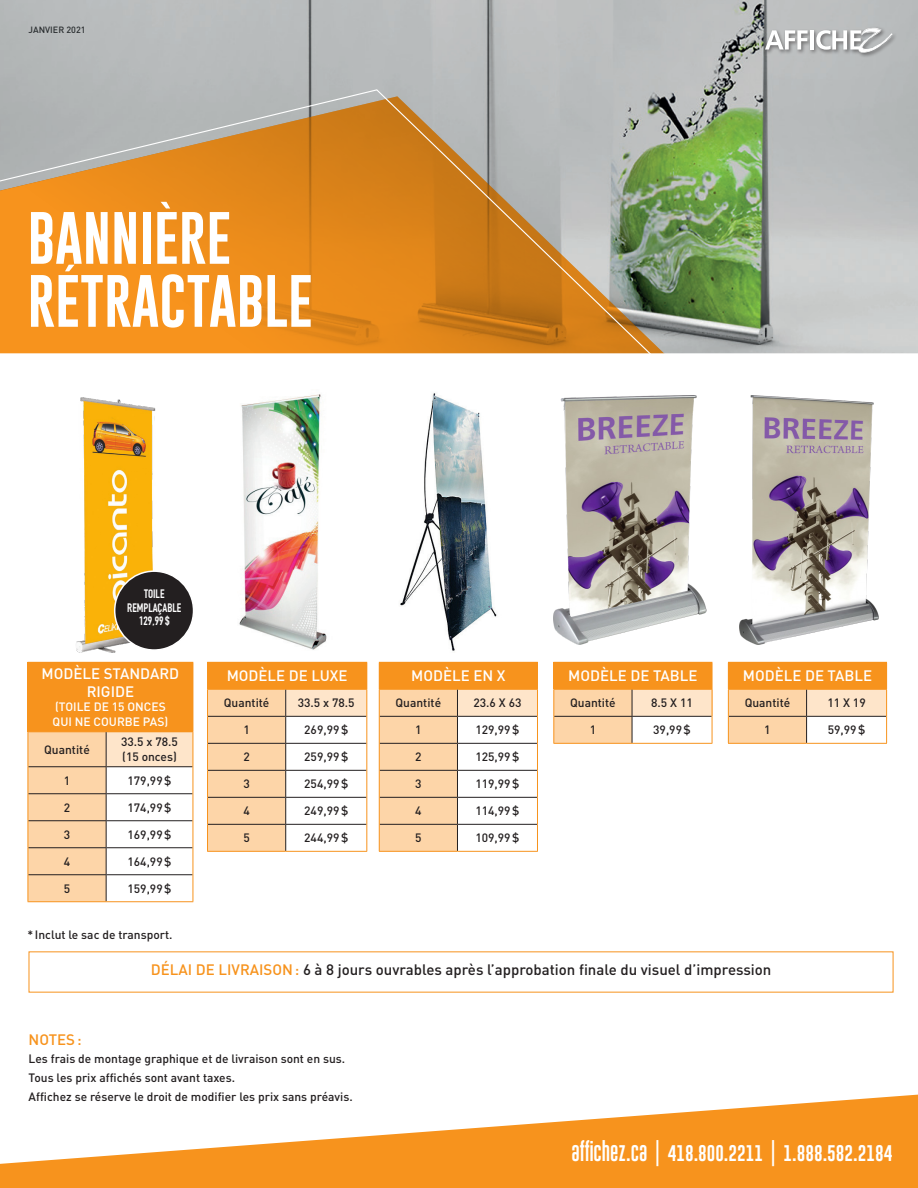
<style>
.page{position:relative;width:918px;height:1188px;background:#fff}
.page>*{position:absolute;margin:0;border:0;box-sizing:border-box;transform-origin:0 0}
.t1{font:54px "Gobold Uplow";color:#fff}
.t2{font:16.5px "Gobold Uplow";color:#fff}
.t3{font:500 15px "DIN";color:#231f20}
.t4{font:500 15px/18px "DIN";color:#fff;text-align:center}
.t5{font:500 15px "DIN";color:#f7931d}
.t6{font:500 12px "DIN";color:#231f20}
.t7{font:500 12px "DIN";color:#fff}
.t8{font:700 12px "DIN Condensed";color:#fff}
.t9{font:500 9px "DIN";color:#292d2f}
.s1{color:#f7931d}
</style>
<div class="page">
<img style="left:0;top:0;width:918px;height:353px">
<svg style="left:0;top:89px;width:658px;height:264px;background:#d0954a"></svg>
<svg style="left:0;top:1095px;width:918px;height:93px;fill:#f7931d"></svg>
<div style="left:28px;top:662px;width:165px;height:70px;background:#f7931d"></div>
<div style="left:106px;top:732px;width:87px;height:35px;background:#fee5ca"></div>
<hr style="left:106px;top:766px;width:87px;height:1px;background:#231f20">
<hr style="left:106px;top:793px;width:87px;height:1px;background:#231f20">
<hr style="left:106px;top:820px;width:87px;height:1px;background:#231f20">
<hr style="left:106px;top:847px;width:87px;height:1px;background:#231f20">
<hr style="left:106px;top:874px;width:87px;height:1px;background:#231f20">
<hr style="left:193px;top:663px;width:1px;height:68px;background:#f7931d">
<hr style="left:193px;top:732px;width:1px;height:35px;background:#f7931d">
<svg style="left:28px;top:732px;width:79px;height:169px;background:#f3cda1"></svg>
<svg style="left:193px;top:767px;width:1px;height:134px"></svg>
<hr style="left:28px;top:901px;width:78px;height:1px;background:#f7931d">
<hr style="left:106px;top:901px;width:87px;height:1px;background:#f7931d">
<div style="left:208px;top:662px;width:159px;height:27px;background:#f7931d"></div>
<div style="left:286px;top:689px;width:81px;height:27px;background:#fee5ca"></div>
<hr style="left:286px;top:689px;width:81px;height:1px;background:#f7931d">
<hr style="left:286px;top:716px;width:80px;height:1px;background:#231f20">
<hr style="left:286px;top:743px;width:80px;height:1px;background:#231f20">
<hr style="left:286px;top:770px;width:80px;height:1px;background:#231f20">
<hr style="left:286px;top:797px;width:80px;height:1px;background:#231f20">
<hr style="left:286px;top:824px;width:80px;height:1px;background:#231f20">
<hr style="left:207px;top:662px;width:79px;height:1px;background:#f7931d">
<svg style="left:207px;top:663px;width:79px;height:188px;background:#f4c48d"></svg>
<svg style="left:366px;top:689px;width:1px;height:162px"></svg>
<hr style="left:207px;top:851px;width:79px;height:1px;background:#f7931d">
<hr style="left:286px;top:851px;width:81px;height:1px;background:#f7931d">
<div style="left:379px;top:662px;width:158px;height:27px;background:#f7931d"></div>
<div style="left:457px;top:689px;width:80px;height:27px;background:#fee5ca"></div>
<hr style="left:457px;top:689px;width:81px;height:1px;background:#f7931d">
<hr style="left:457px;top:716px;width:80px;height:1px;background:#231f20">
<hr style="left:457px;top:743px;width:80px;height:1px;background:#231f20">
<hr style="left:457px;top:770px;width:80px;height:1px;background:#231f20">
<hr style="left:457px;top:797px;width:80px;height:1px;background:#231f20">
<hr style="left:457px;top:824px;width:80px;height:1px;background:#231f20">
<hr style="left:457px;top:662px;width:81px;height:1px;background:#f7931d">
<svg style="left:379px;top:689px;width:79px;height:162px;background:#f3cca0"></svg>
<svg style="left:537px;top:663px;width:1px;height:188px"></svg>
<hr style="left:379px;top:851px;width:78px;height:1px;background:#f7931d">
<hr style="left:457px;top:851px;width:81px;height:1px;background:#f7931d">
<div style="left:554px;top:662px;width:158px;height:27px;background:#f7931d"></div>
<div style="left:632px;top:689px;width:80px;height:27px;background:#fee5ca"></div>
<hr style="left:632px;top:689px;width:80px;height:1px;background:#f7931d">
<hr style="left:632px;top:716px;width:80px;height:1px;background:#231f20">
<hr style="left:553px;top:662px;width:79px;height:1px;background:#f7931d">
<svg style="left:553px;top:663px;width:80px;height:80px"></svg>
<svg style="left:712px;top:663px;width:1px;height:80px"></svg>
<hr style="left:553px;top:743px;width:79px;height:1px;background:#f7931d">
<hr style="left:632px;top:743px;width:80px;height:1px;background:#f7931d">
<div style="left:728px;top:662px;width:159px;height:27px;background:#f7931d"></div>
<div style="left:807px;top:689px;width:80px;height:27px;background:#fee5ca"></div>
<hr style="left:807px;top:689px;width:80px;height:1px;background:#f7931d">
<hr style="left:807px;top:716px;width:79px;height:1px;background:#231f20">
<svg style="left:728px;top:689px;width:79px;height:54px;background:#f6cda0"></svg>
<svg style="left:886px;top:689px;width:1px;height:54px"></svg>
<hr style="left:728px;top:743px;width:79px;height:1px;background:#f7931d">
<hr style="left:807px;top:743px;width:80px;height:1px;background:#f7931d">
<img style="left:400px;top:393px;width:97px;height:258px">
<img style="left:553px;top:395px;width:154px;height:250px">
<img style="left:739px;top:395px;width:140px;height:250px">
<img style="left:64px;top:397px;width:113px;height:265px">
<img style="left:239px;top:394px;width:88px;height:256px">
<div style="left:763px;top:26px;width:134px;height:32px;background:#231f20;opacity:.5"></div>
<svg style="left:765px;top:30px;width:43px;height:20px"></svg>
<hr style="left:810px;top:30px;width:4px;height:20px;background:#fff">
<svg style="left:816px;top:28px;width:77px;height:25px"></svg>
<div style="left:115px;top:571px;width:79px;height:79px;background:#231f20;border-radius:50%"></div>
<div style="left:114px;top:570px;width:80px;height:81px;border:2px solid #fff;border-radius:50%"></div>
<p class="t9" style="left:29px;top:24px;width:58px">JANVIER 2021</p>
<p class="t1" style="left:28px;top:195px;width:205px">BANNIÈRE</p>
<p class="t1" style="left:28px;top:258px;width:287px">RÉTRACTABLE</p>
<p class="t8" style="left:144px;top:587px;width:22px">TOILE</p>
<p class="t8" style="left:127px;top:600px;width:56px">REMPLAÇABLE</p>
<p class="t8" style="left:139px;top:614px;width:32px">129,99$</p>
<p class="t4" style="left:42px;top:664px;width:139px">MODÈLE STANDARD<br>RIGIDE</p>
<p class="t7" style="left:55px;top:699px;width:112px">(TOILE DE 15 ONCES</p>
<p class="t7" style="left:53px;top:714px;width:117px">QUI NE COURBE PAS)</p>
<p class="t6" style="left:44px;top:742px;width:47px">Quantité</p>
<p class="t6" style="left:121px;top:734px;width:58px">33.5 x 78.5</p>
<p class="t6" style="left:122px;top:749px;width:56px">(15 onces)</p>
<p class="t6" style="left:64px;top:773px;width:8px">1</p>
<p class="t6" style="left:128px;top:773px;width:46px">179,99$</p>
<p class="t6" style="left:64px;top:800px;width:8px">2</p>
<p class="t6" style="left:128px;top:800px;width:46px">174,99$</p>
<p class="t6" style="left:64px;top:827px;width:8px">3</p>
<p class="t6" style="left:128px;top:827px;width:46px">169,99$</p>
<p class="t6" style="left:64px;top:854px;width:8px">4</p>
<p class="t6" style="left:128px;top:854px;width:46px">164,99$</p>
<p class="t6" style="left:64px;top:881px;width:8px">5</p>
<p class="t6" style="left:128px;top:881px;width:46px">159,99$</p>
<p class="t4" style="left:227px;top:666px;width:122px">MODÈLE DE LUXE</p>
<p class="t6" style="left:224px;top:695px;width:47px">Quantité</p>
<p class="t6" style="left:298px;top:695px;width:58px">33.5 x 78.5</p>
<p class="t6" style="left:243px;top:722px;width:8px">1</p>
<p class="t6" style="left:304px;top:722px;width:46px">269,99$</p>
<p class="t6" style="left:243px;top:749px;width:8px">2</p>
<p class="t6" style="left:304px;top:749px;width:46px">259,99$</p>
<p class="t6" style="left:243px;top:776px;width:8px">3</p>
<p class="t6" style="left:304px;top:776px;width:46px">254,99$</p>
<p class="t6" style="left:243px;top:803px;width:8px">4</p>
<p class="t6" style="left:304px;top:803px;width:46px">249,99$</p>
<p class="t6" style="left:243px;top:830px;width:8px">5</p>
<p class="t6" style="left:304px;top:830px;width:46px">244,99$</p>
<p class="t4" style="left:411px;top:666px;width:96px">MODÈLE EN X</p>
<p class="t6" style="left:396px;top:695px;width:47px">Quantité</p>
<p class="t6" style="left:473px;top:695px;width:50px">23.6 X 63</p>
<p class="t6" style="left:415px;top:722px;width:8px">1</p>
<p class="t6" style="left:475px;top:722px;width:46px">129,99$</p>
<p class="t6" style="left:415px;top:749px;width:8px">2</p>
<p class="t6" style="left:475px;top:749px;width:46px">125,99$</p>
<p class="t6" style="left:415px;top:776px;width:8px">3</p>
<p class="t6" style="left:475px;top:776px;width:46px">119,99$</p>
<p class="t6" style="left:415px;top:803px;width:8px">4</p>
<p class="t6" style="left:475px;top:803px;width:46px">114,99$</p>
<p class="t6" style="left:415px;top:830px;width:8px">5</p>
<p class="t6" style="left:475px;top:830px;width:46px">109,99$</p>
<p class="t4" style="left:568px;top:666px;width:131px">MODÈLE DE TABLE</p>
<p class="t6" style="left:570px;top:695px;width:47px">Quantité</p>
<p class="t6" style="left:651px;top:695px;width:43px">8.5 X 11</p>
<p class="t6" style="left:590px;top:722px;width:8px">1</p>
<p class="t6" style="left:653px;top:722px;width:39px">39,99$</p>
<p class="t4" style="left:743px;top:666px;width:131px">MODÈLE DE TABLE</p>
<p class="t6" style="left:745px;top:695px;width:47px">Quantité</p>
<p class="t6" style="left:827px;top:695px;width:40px">11 X 19</p>
<p class="t6" style="left:764px;top:722px;width:8px">1</p>
<p class="t6" style="left:828px;top:722px;width:39px">59,99$</p>
<p class="t6" style="left:28px;top:927px;width:146px">* Inclut le sac de transport.</p>
<p class="t3" style="left:151px;top:960px;width:622px"><span class="s1">DÉLAI DE LIVRAISON:</span> 6 à 8 jours ouvrables après l’approbation finale du visuel d’impression</p>
<p class="t5" style="left:29px;top:1030px;width:54px">NOTES:</p>
<p class="t6" style="left:29px;top:1051px;width:318px">Les frais de montage graphique et de livraison sont en sus.</p>
<p class="t6" style="left:29px;top:1070px;width:208px">Tous les prix affichés sont avant taxes.</p>
<p class="t6" style="left:29px;top:1089px;width:326px">Affichez se réserve le droit de modifier les prix sans préavis.</p>
<p class="t2" style="left:572px;top:1140px;width:322px">AFFICHEZ.CA | 418.800.2211 | 1.888.582.2184</p>
</div>
